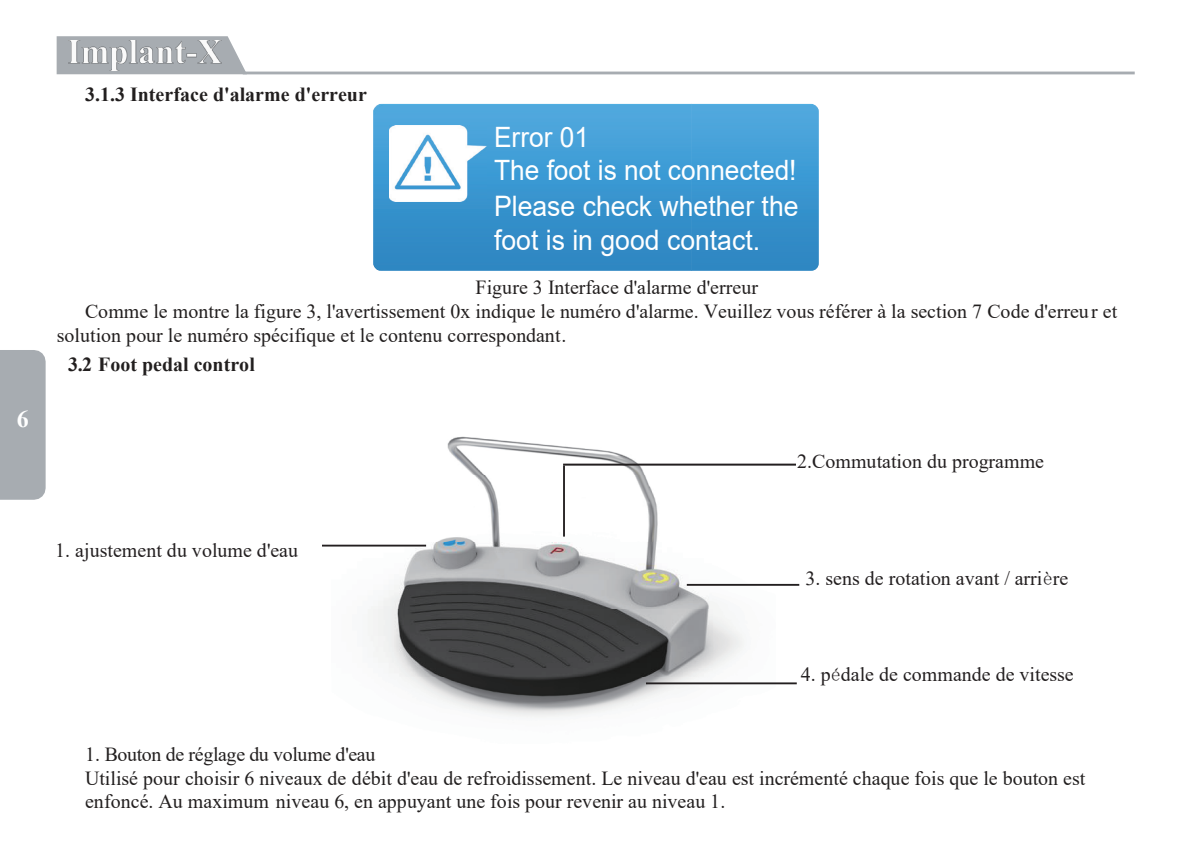
<style>
.page{position:relative;width:1192px;height:852px;background:#fff}
.page>*{position:absolute;margin:0;border:0;box-sizing:border-box;transform-origin:0 0}
.t1{font:28.2px/33.8px "Arial";color:#fff;scale:.94 1}
.t2{font:28px/33.6px "Arial";color:#fff;scale:.94 1}
.t3{font:700 24px "Times New Roman";color:#fff}
.t4{font:20px/23.6px "Times New Roman";color:#221f1f}
.t5{font:20px "Times New Roman";color:#231f20}
.t6{font:700 20px "Times New Roman";color:#221f1f}
.s1{font-family:"Sim Sun"}
</style>
<div class="page">
<svg style="left:57px;top:36px;width:188px;height:38px"></svg>
<hr style="left:243px;top:71px;width:891px;height:3px;background:#a7acb1">
<img style="left:69px;top:41px;width:152px;height:30px">
<img style="left:332px;top:436px;width:380px;height:240px">
<img style="left:712px;top:585px;width:63px;height:86px">
<img style="left:399px;top:676px;width:376px;height:41px">
<hr style="left:315px;top:544px;width:111px;height:2px;background:#231f20">
<hr style="left:563px;top:465px;width:2px;height:71px;background:#231f20">
<hr style="left:563px;top:463px;width:236px;height:2px;background:#231f20">
<hr style="left:686px;top:583px;width:113px;height:2px;background:#231f20">
<hr style="left:646px;top:682px;width:150px;height:2px;background:#231f20">
<div style="left:0;top:350px;width:46px;height:149px;background:#a7acb1"></div>
<div style="left:796px;top:449px;width:249px;height:31px;background:#fff"></div>
<div style="left:55px;top:537px;width:267px;height:32px;background:#fff"></div>
<img style="left:373px;top:104px;width:445px;height:167px">
<img style="left:389px;top:125px;width:97px;height:76px">
<p class="t3" style="left:17px;top:402px;width:13px">6</p>
<p class="t6" style="left:85px;top:80px;width:283px">3.1.3 Interface d'alarme d'erreur</p>
<h2 class="t2" style="left:494px;top:120px;width:323px">Error 01<br>The foot is not connected!</h2>
<h1 class="t1" style="left:494px;top:189px;width:325px">Please check whether the foot is in good contact.</h1>
<p class="t4" style="left:475px;top:274px;width:284px">Figure 3 Interface d'alarme d'erreur</p>
<p class="t4" style="left:85px;top:298px;width:1033px">Comme le montre la figure 3, l'avertissement 0x indique le numéro d'alarme. Veuillez vous référer à la section 7 Code d'erreur et</p>
<p class="t4" style="left:57px;top:322px;width:511px">solution pour le numéro spécifique et le contenu correspondant.</p>
<p class="t6" style="left:68px;top:350px;width:188px">3.2 Foot pedal control</p>
<p class="t5" style="left:55px;top:536px;width:244px">1. ajustement du volume d'eau</p>
<p class="t5" style="left:797px;top:447px;width:248px">2.Commutation du programme</p>
<p class="t5" style="left:805px;top:564px;width:264px">3. sens de rotation avant / arri<span class="s1">è</span>re</p>
<p class="t5" style="left:800px;top:660px;width:274px">4. p<span class="s1">é</span>dale de commande de vitesse</p>
<p class="t4" style="left:85px;top:741px;width:1001px">1. Bouton de réglage du volume d'eau<br>Utilisé pour choisir 6 niveaux de débit d'eau de refroidissement. Le niveau d'eau est incrémenté chaque fois que le bouton est enfoncé. Au maximum niveau 6, en appuyant une fois pour revenir au niveau 1.</p>
</div>
